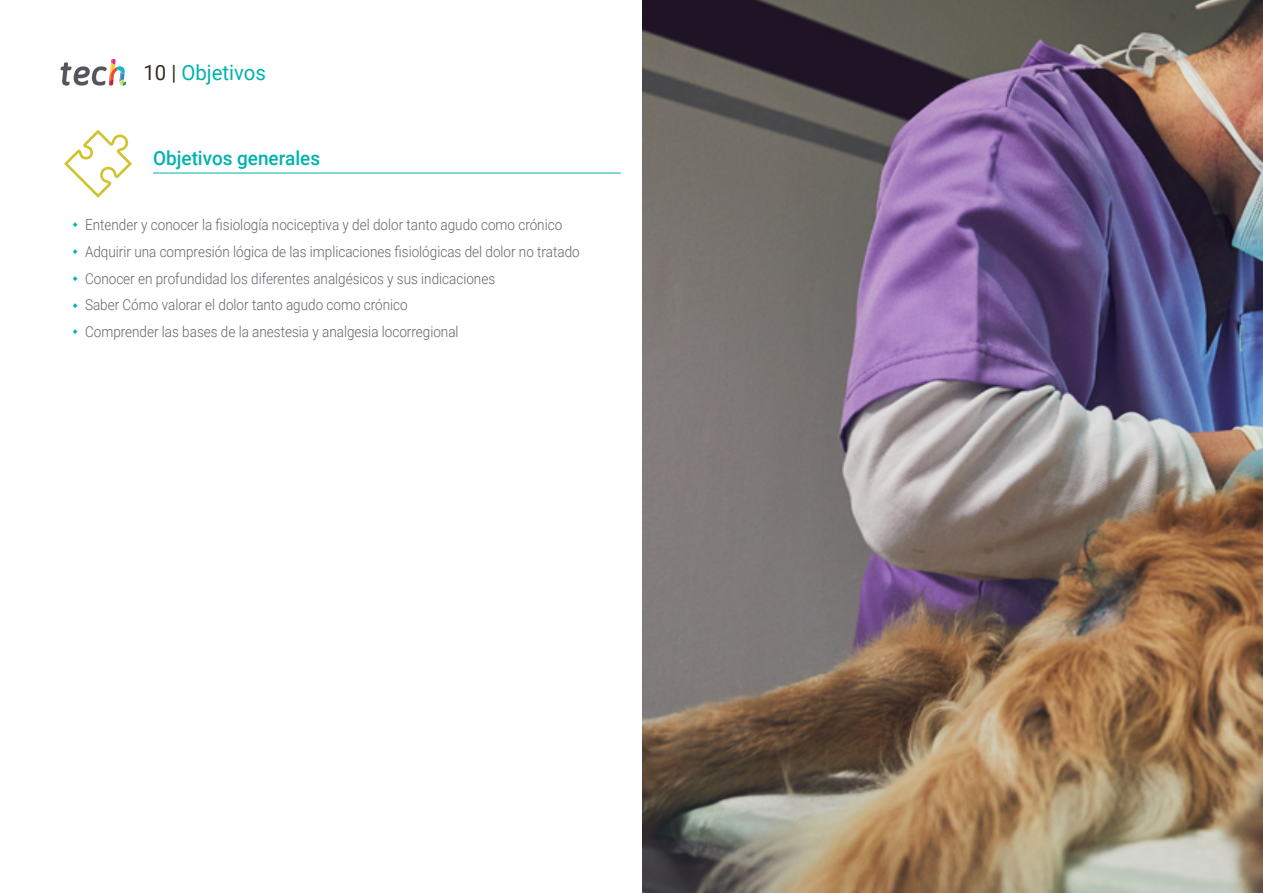
<style>
.page{position:relative;width:1263px;height:893px;background:#fff}
.page>*{position:absolute;margin:0;border:0;box-sizing:border-box;transform-origin:0 0}
.t1{font:21px "Roboto";color:#00b2af}
.t2{font:500 19.5px "Roboto";color:#00b2af}
.t3{font:300 15px/26.7px "Roboto";color:#61646a;scale:.9 1}
.s1{color:#312e20}
</style>
<div class="page">
<hr style="left:153px;top:173px;width:468px;height:1px;background:#00b2af">
<svg style="left:64px;top:130px;width:68px;height:68px"></svg>
<svg style="left:61px;top:59px;width:65px;height:27px"></svg>
<img style="left:642px;top:0;width:621px;height:893px">
<h1 class="t1" style="left:144px;top:57px;width:124px"><span class="s1">10 |</span> Objetivos</h1>
<h2 class="t2" style="left:153px;top:144px;width:169px">Objetivos generales</h2>
<p class="t3" style="left:85px;top:211px;width:551px">Entender y conocer la fisiología nociceptiva y del dolor tanto agudo como crónico Adquirir una compresión lógica de las implicaciones fisiológicas del dolor no tratado Conocer en profundidad los diferentes analgésicos y sus indicaciones<br>Saber Cómo valorar el dolor tanto agudo como crónico<br>Comprender las bases de la anestesia y analgesia locorregional</p>
</div>
